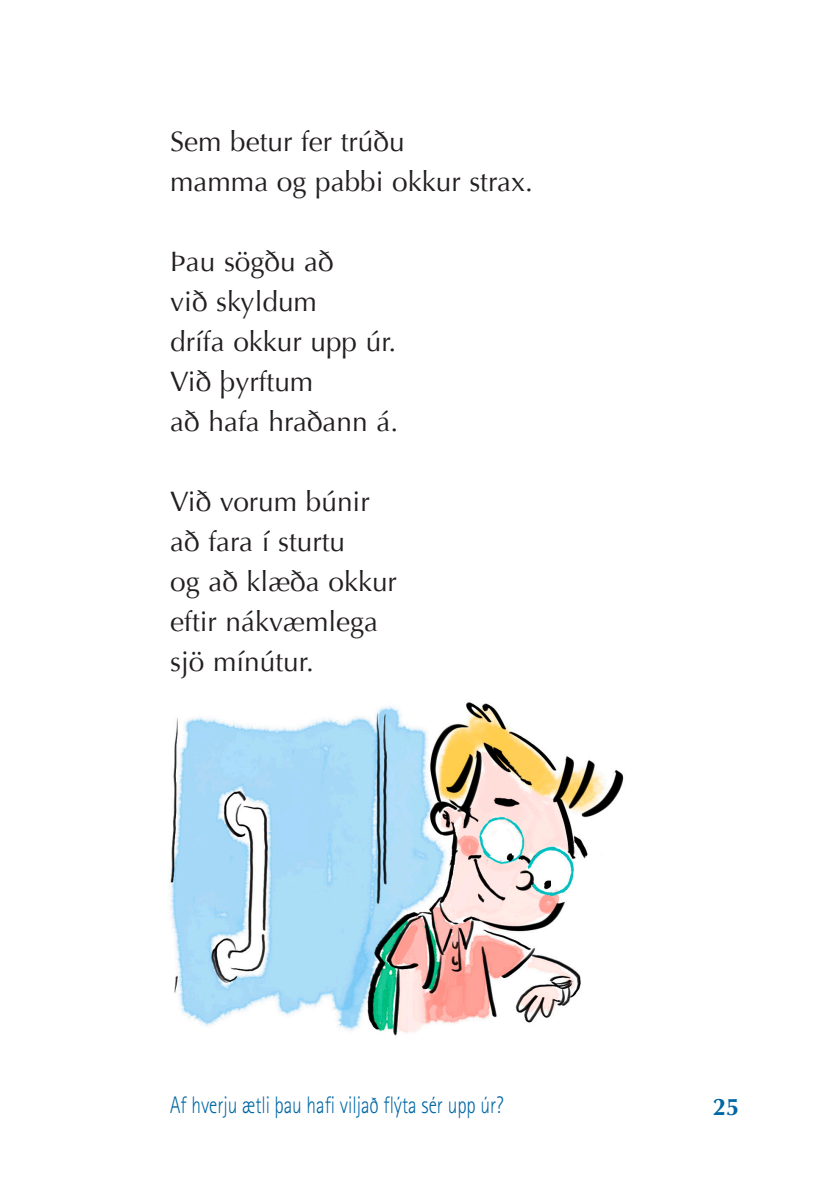
<style>
.page{position:relative;width:840px;height:1191px;background:#fff}
.page>*{position:absolute;margin:0;border:0;box-sizing:border-box;transform-origin:0 0}
.t1{font:28px/40px "Optima";color:#231f20}
.t2{font:300 24px "Rotis Sans Serif";color:#0067a5;scale:.8 1}
.t3{font:700 24px "Optima";color:#0067a5}
</style>
<div class="page">
<img style="left:170px;top:702px;width:454px;height:334px">
<p class="t1" style="left:170px;top:121px;width:364px">Sem betur fer trúðu<br>mamma og pabbi okkur strax.</p>
<p class="t1" style="left:170px;top:241px;width:229px">Þau sögðu að<br>við skyldum<br>drífa okkur upp úr.<br>Við þyrftum<br>að hafa hraðann á.</p>
<p class="t1" style="left:170px;top:481px;width:228px">Við vorum búnir að fara í sturtu<br>og að klæða okkur eftir nákvæmlega sjö mínútur.</p>
<p class="t2" style="left:170px;top:1091px;width:418px">Af hverju ætli þau hafi viljað flýta sér upp úr?</p>
<p class="t3" style="left:712px;top:1093px;width:28px">25</p>
</div>
